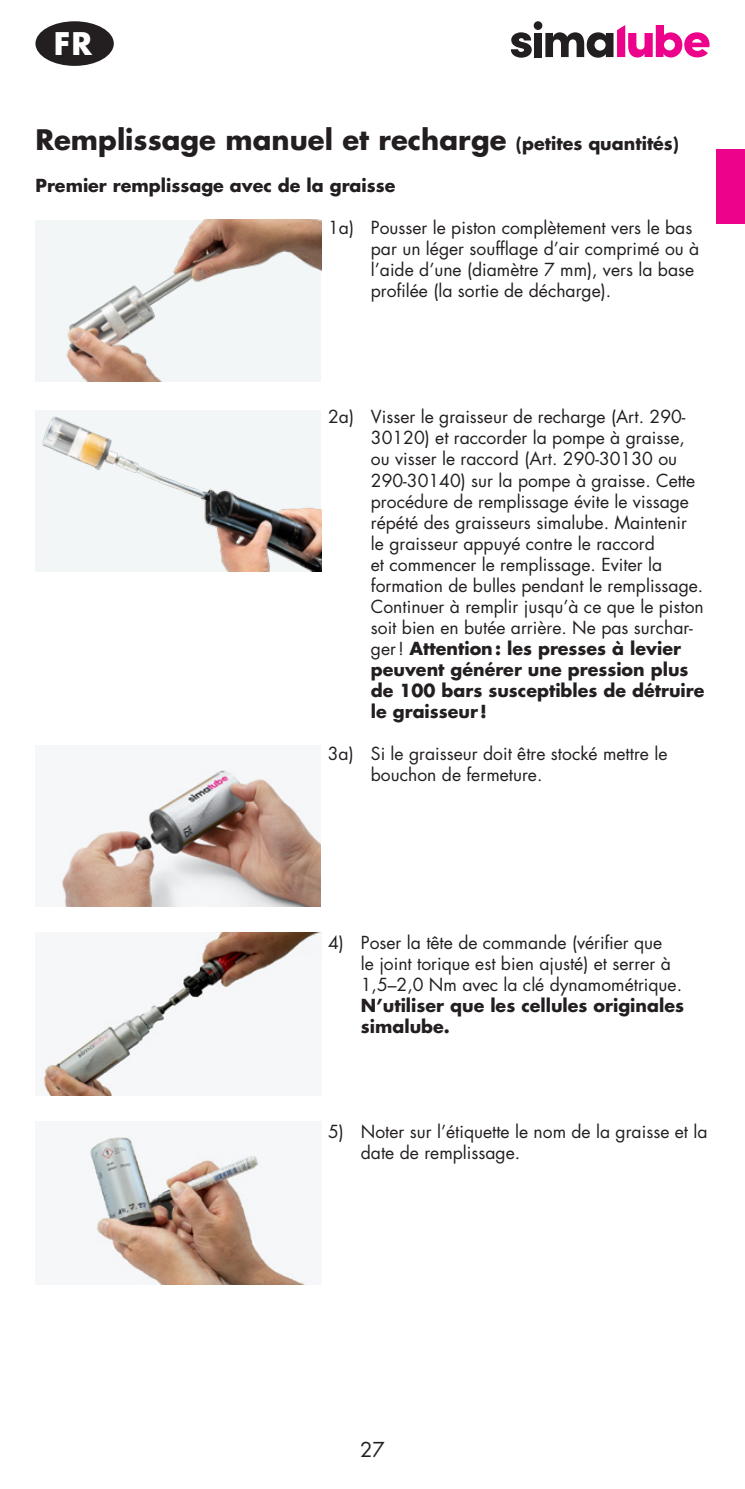
<style>
.page{position:relative;width:745px;height:1489px;background:#fff}
.page>*{position:absolute;margin:0;border:0;box-sizing:border-box;transform-origin:0 0}
.t1{font:700 30.25px "Futura Std";color:#fff}
.Titel_DE{font:700 27.5px "Futura Std";color:#231f20}
.t2{font:20px "Futura Std";color:#231f20}
.Lauftext_DE{font:17.5px/21px "Futura Std";color:#231f20}
.Lauftext_DE-2{font:700 17.5px/21px "Futura Std";color:#231f20}
.s1{font-size:17.5px}
.s2{font-weight:700}
</style>
<div class="page">
<svg style="left:510px;top:32px;width:21px;height:26px"></svg>
<div style="left:534px;top:33px;width:7px;height:24px;background:#231f20"></div>
<div style="left:533px;top:21px;width:9px;height:9px;background:#231f20;border-radius:50%"></div>
<svg style="left:545px;top:25px;width:164px;height:33px"></svg>
<div style="left:35px;top:21px;width:79px;height:45px;background:#231f20;border-radius:50%"></div>
<div style="left:716px;top:149px;width:28px;height:74px;background:#ed028c"></div>
<img style="left:36px;top:410px;width:285px;height:161px">
<img style="left:59px;top:769px;width:261px;height:137px">
<img style="left:86px;top:1136px;width:226px;height:148px">
<img style="left:41px;top:932px;width:280px;height:163px">
<img style="left:36px;top:220px;width:285px;height:161px">
<p class="t1" style="left:54px;top:23px;width:40px">FR</p>
<p class="Titel_DE" style="left:35px;top:122px;width:644px">Remplissage manuel et recharge <span class="s1">(petites quantités)</span></p>
<p class="Lauftext_DE-2" style="left:35px;top:175px;width:361px">Premier remplissage avec de la graisse</p>
<p class="Lauftext_DE" style="left:370px;top:217px;width:330px;text-indent:-43px">1a) Pousser le piston complètement vers le bas par un léger soufflage d’air comprimé ou à l’aide d’une (diamètre 7 mm), vers la base profilée (la sortie de décharge).</p>
<p class="Lauftext_DE" style="left:370px;top:406px;width:335px;text-indent:-43px">2a) Visser le graisseur de recharge (Art. 290- 30120) et raccorder la pompe à graisse, ou visser le raccord (Art. 290-30130 ou 290-30140) sur la pompe à graisse. Cette procédure de remplissage évite le vissage répété des graisseurs simalube. Maintenir<br>le graisseur appuyé contre le raccord<br>et commencer le remplissage. Eviter la formation de bulles pendant le remplissage.<br>Continuer à remplir jusqu’à ce que le piston soit bien en butée arrière. Ne pas surchar&shy;ger! <span class="s2">Attention: les presses à levier peuvent générer une pression plus de 100 bars susceptibles de détruire le graisseur !</span></p>
<p class="Lauftext_DE" style="left:370px;top:742px;width:298px;text-indent:-43px">3a) Si le graisseur doit être stocké mettre le bouchon de fermeture.</p>
<p class="Lauftext_DE" style="left:360px;top:931px;width:322px;text-indent:-33px">4) Poser la tête de commande (vérifier que<br>le joint torique est bien ajusté) et serrer à<br>1,5–2,0 Nm avec la clé dynamométrique.</p>
<p class="Lauftext_DE-2" style="left:360px;top:994px;width:324px">N’utiliser que les cellules originales simalube.</p>
<p class="Lauftext_DE" style="left:360px;top:1120px;width:348px;text-indent:-33px">5) Noter sur l’étiquette le nom de la graisse et la date de remplissage.</p>
<p class="t2" style="left:360px;top:1436px;width:26px">27</p>
</div>
